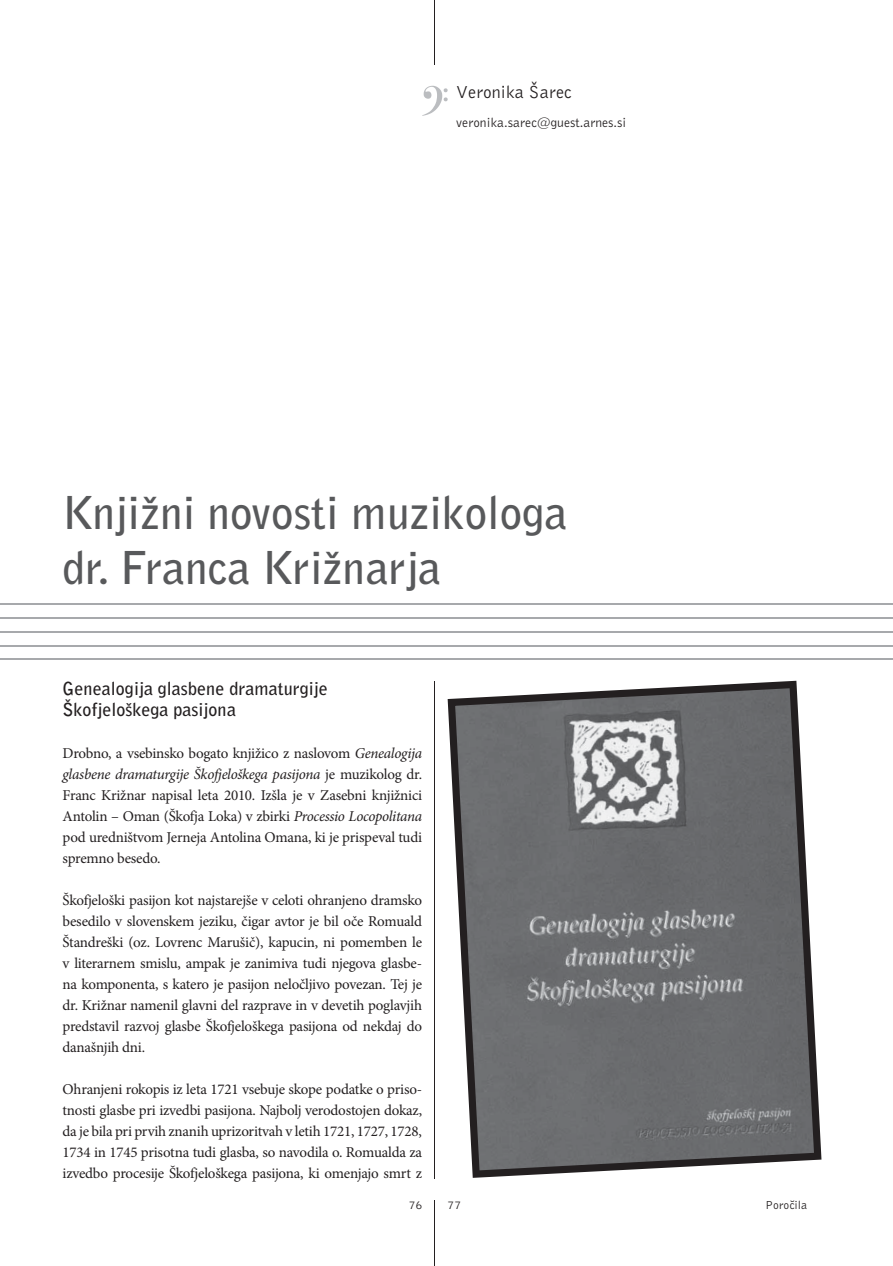
<style>
.page{position:relative;width:893px;height:1266px;background:#fff}
.page>*{position:absolute;margin:0;border:0;box-sizing:border-box;transform-origin:0 0}
.t1{font:700 45px/54px "Bell Gothic Std";color:#58595b}
.t2{font:700 18px/21px "Bell Gothic Std";color:#231f20}
.t3{font:18px "Bell Gothic BT";color:#231f20}
.t4{font:15px/21px "Minion Pro";letter-spacing:-.015em;color:#231f20;text-align:justify}
.t5{font:13.5px "Bell Gothic BT";color:#231f20}
.t6{font:12px "Bell Gothic BT";color:#231f20}
.s1{font-style:italic}
.s2{font-family:"Bell Gothic Std";font-weight:700}
</style>
<div class="page">
<svg style="left:422px;top:86px;width:25px;height:30px"></svg>
<hr style="left:434px;top:0;width:1px;height:64px;background:#231f20">
<hr style="left:434px;top:681px;width:1px;height:497px;background:#231f20">
<hr style="left:434px;top:1200px;width:1px;height:65px;background:#231f20">
<hr style="left:0;top:604px;width:892px;height:1px;background:#a7a9ac">
<hr style="left:0;top:617px;width:892px;height:1px;background:#a7a9ac">
<hr style="left:0;top:631px;width:892px;height:1px;background:#a7a9ac">
<hr style="left:0;top:645px;width:892px;height:1px;background:#a7a9ac">
<hr style="left:0;top:658px;width:892px;height:1px;background:#a7a9ac">
<svg style="left:447px;top:680px;width:374px;height:497px;background:#7b7b7d"></svg>
<p class="t3" style="left:456px;top:86px;width:117px">Veronika Šarec</p>
<p class="t5" style="left:456px;top:118px;width:172px">veronika.sarec@guest.arnes.si</p>
<h1 class="t1" style="left:63px;top:489px;width:506px">Knjižni novosti muzikologa dr. Franca Križnarja</h1>
<p class="t2" style="left:63px;top:679px;width:267px">Genealogija glasbene dramaturgije<br>Škofjeloškega pasijona</p>
<p class="t4" style="left:63px;top:743px;width:361px">Drobno, a vsebinsko bogato knjižico z naslovom <span class="s1">Genealogija glasbene dramaturgije Škofjeloškega pasijona</span> je muzikolog dr.<br>Franc Križnar napisal leta 2010. Izšla je v Zasebni knjižnici Antolin – Oman (Škofja Loka) v zbirki <span class="s1">Processio Locopolitana </span>pod uredništvom Jerneja Antolina Omana, ki je prispeval tudi spremno besedo.</p>
<p class="t4" style="left:63px;top:890px;width:361px">Škofjeloški pasijon kot najstarejše v celoti ohranjeno dramsko besedilo v slovenskem jeziku, čigar avtor je bil oče Romuald Štandreški (oz. Lovrenc Marušič), kapucin, ni pomemben le v literarnem smislu, ampak je zanimiva tudi njegova glasbe&shy;na komponenta, s katero je pasijon neločljivo povezan. Tej je dr. Križnar namenil glavni del razprave in v devetih poglavjih predstavil razvoj glasbe Škofjeloškega pasijona od nekdaj do današnjih dni.</p>
<p class="t4" style="left:63px;top:1079px;width:361px">Ohranjeni rokopis iz leta 1721 vsebuje skope podatke o priso&shy;tnosti glasbe pri izvedbi pasijona. Najbolj verodostojen dokaz, da je bila pri prvih znanih uprizoritvah v letih 1721, 1727, 1728, 1734 in 1745 prisotna tudi glasba, so navodila o. Romualda za izvedbo procesije Škofjeloškega pasijona, ki omenjajo smrt z</p>
<p class="t6" style="left:408px;top:1200px;width:15px">76</p>
<p class="t6" style="left:447px;top:1200px;width:15px">77</p>
<p class="t6" style="left:765px;top:1200px;width:43px">Poroc<span class="s2">˘</span>ila</p>
</div>
